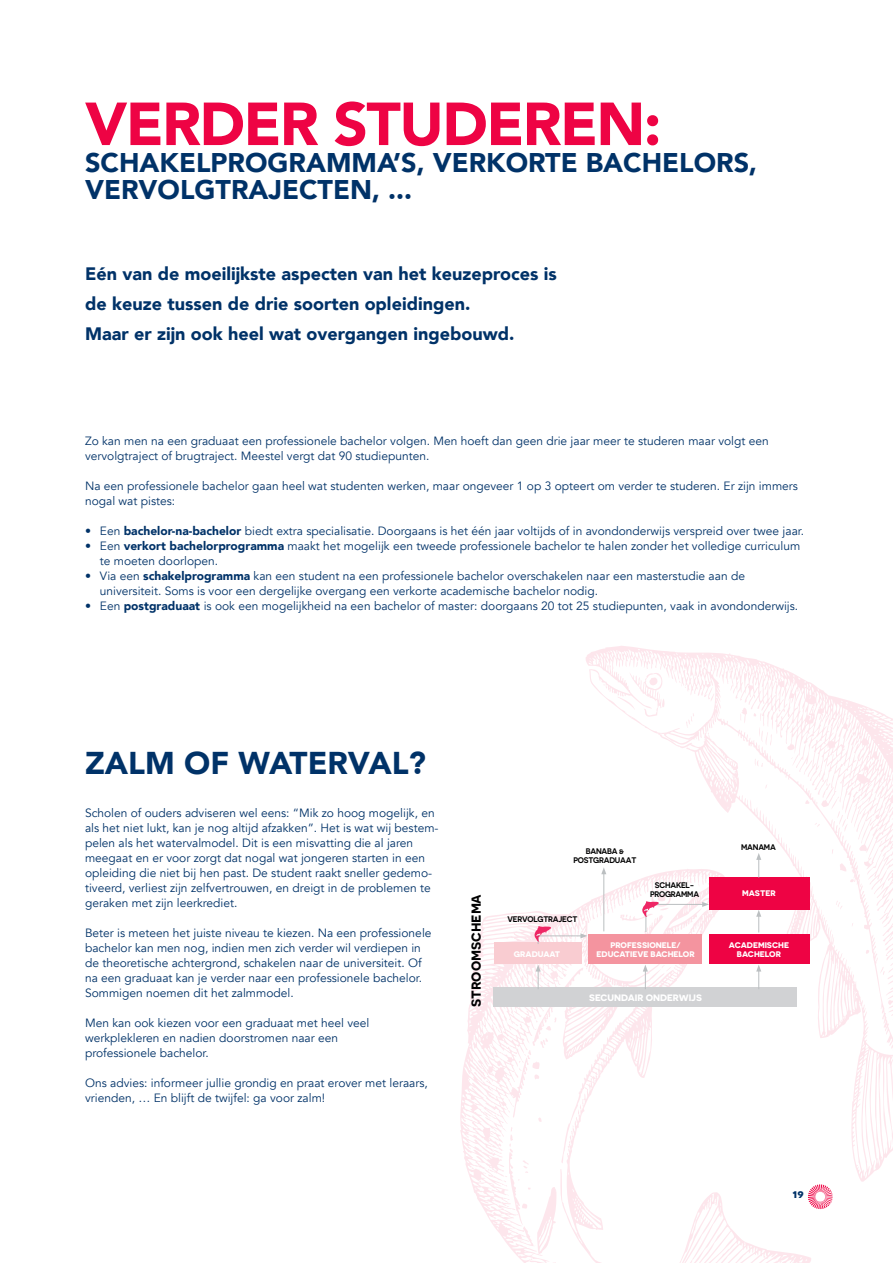
<style>
.page{position:relative;width:893px;height:1263px;background:#fff}
.page>*{position:absolute;margin:0;border:0;box-sizing:border-box;transform-origin:0 0}
.UCLL_-_HOOFDTITEL_-_roze{font:900 60px "Avenir";letter-spacing:-.025em;color:#ee0344}
.t1{font:900 31.5px "Avenir";color:#003268}
.UCLL_-_HOOFDTITEL_-_roze-2{font:900 27px/27px "Avenir";color:#003268}
.Introductietekst{font:900 18px/30px "Avenir";color:#003268}
.t2{font:600 16.35px "Novecentosanswide";color:#000001;scale:.95 1}
.t3{font:12px/15px "Avenir";color:#003268}
.t4{font:700 12px "Novecentosanswide";color:#003268}
.t5{font:700 9.3px "Novecentosanswide";color:#fff}
.t6{font:700 8.1px/9.8px "Novecentosanswide";color:#fff;text-align:center}
.t7{font:600 8.1px/9.3px "Novecentosanswide";letter-spacing:-.03em;color:#000001;text-align:center;scale:.95 1}
.s1{font-weight:900}
</style>
<div class="page">
<svg style="left:812px;top:1184px;width:21px;height:25px"></svg>
<svg style="left:460px;top:904px;width:352px;height:359px"></svg>
<svg style="left:508px;top:1099px;width:6px;height:14px"></svg>
<svg style="left:538px;top:1117px;width:4px;height:6px"></svg>
<svg style="left:503px;top:1127px;width:28px;height:98px"></svg>
<svg style="left:585px;top:646px;width:308px;height:536px"></svg>
<svg style="left:740px;top:708px;width:7px;height:15px"></svg>
<svg style="left:708px;top:732px;width:2px;height:6px"></svg>
<svg style="left:753px;top:713px;width:19px;height:33px"></svg>
<svg style="left:791px;top:744px;width:57px;height:88px"></svg>
<svg style="left:707px;top:687px;width:7px;height:15px"></svg>
<svg style="left:617px;top:661px;width:49px;height:58px"></svg>
<svg style="left:686px;top:713px;width:9px;height:15px"></svg>
<svg style="left:839px;top:863px;width:7px;height:9px"></svg>
<hr style="left:604px;top:872px;width:1px;height:59px;background:#bbbfc1">
<svg style="left:601px;top:867px;width:5px;height:7px"></svg>
<div style="left:494px;top:942px;width:87px;height:22px;background:#f9ccd1"></div>
<div style="left:588px;top:934px;width:114px;height:30px;background:#f4949f"></div>
<div style="left:709px;top:934px;width:100px;height:30px;background:#ee0344"></div>
<div style="left:709px;top:877px;width:100px;height:33px;background:#ee0344"></div>
<div style="left:493px;top:987px;width:304px;height:20px;background:#d1d2d4"></div>
<svg style="left:756px;top:964px;width:5px;height:25px"></svg>
<svg style="left:619px;top:893px;width:90px;height:96px"></svg>
<svg style="left:756px;top:910px;width:5px;height:22px"></svg>
<svg style="left:756px;top:853px;width:5px;height:24px"></svg>
<svg style="left:509px;top:926px;width:79px;height:153px"></svg>
<p class="UCLL_-_HOOFDTITEL_-_roze" style="left:85px;top:73px;width:578px">VERDER STUDEREN:</p>
<p class="UCLL_-_HOOFDTITEL_-_roze-2" style="left:85px;top:148px;width:674px">SCHAKELPROGRAMMA’S, VERKORTE BACHELORS,<br>VERVOLGTRAJECTEN, ...</p>
<p class="Introductietekst" style="left:85px;top:258px;width:473px">Eén van de moeilijkste aspecten van het keuzeproces is de keuze tussen de drie soorten opleidingen.<br>Maar er zijn ook heel wat overgangen ingebouwd.</p>
<p class="t3" style="left:85px;top:434px;width:685px">Zo kan men na een graduaat een professionele bachelor volgen. Men hoeft dan geen drie jaar meer te studeren maar volgt een vervolgtraject of brugtraject. Meestel vergt dat 90 studiepunten.</p>
<p class="t3" style="left:85px;top:479px;width:714px">Na een professionele bachelor gaan heel wat studenten werken, maar ongeveer 1 op 3 opteert om verder te studeren. Er zijn immers nogal wat pistes:</p>
<p class="t3" style="left:85px;top:524px;width:721px">• Een <span class="s1">bachelor-na-bachelor</span> biedt extra specialisatie. Doorgaans is het één jaar voltijds of in avondonderwijs verspreid over twee jaar.</p>
<p class="t3" style="left:100px;top:539px;width:702px;text-indent:-15px">• Een <span class="s1">verkort bachelorprogramma</span> maakt het mogelijk een tweede professionele bachelor te halen zonder het volledige curriculum te moeten doorlopen.</p>
<p class="t3" style="left:100px;top:569px;width:647px;text-indent:-15px">• Via een <span class="s1">schakelprogramma</span> kan een student na een professionele bachelor overschakelen naar een masterstudie aan de universiteit. Soms is voor een dergelijke overgang een verkorte academische bachelor nodig.</p>
<p class="t3" style="left:85px;top:599px;width:715px">• Een <span class="s1">postgraduaat</span> is ook een mogelijkheid na een bachelor of master: doorgaans 20 tot 25 studiepunten, vaak in avondonderwijs.</p>
<p class="t1" style="left:85px;top:736px;width:343px">ZALM OF WATERVAL?</p>
<p class="t3" style="left:85px;top:806px;width:355px">Scholen of ouders adviseren wel eens: “Mik zo hoog mogelijk, en als het niet lukt, kan je nog altijd afzakken”. Het is wat wij bestem&shy;pelen als het watervalmodel. Dit is een misvatting die al jaren meegaat en er voor zorgt dat nogal wat jongeren starten in een opleiding die niet bij hen past. De student raakt sneller gedemo&shy;tiveerd, verliest zijn zelfvertrouwen, en dreigt in de problemen te geraken met zijn leerkrediet.</p>
<p class="t3" style="left:85px;top:926px;width:348px">Beter is meteen het juiste niveau te kiezen. Na een professionele bachelor kan men nog, indien men zich verder wil verdiepen in de theoretische achtergrond, schakelen naar de universiteit. Of na een graduaat kan je verder naar een professionele bachelor.<br>Sommigen noemen dit het zalmmodel.</p>
<p class="t3" style="left:85px;top:1016px;width:286px">Men kan ook kiezen voor een graduaat met heel veel werkplekleren en nadien doorstromen naar een professionele bachelor.</p>
<p class="t3" style="left:85px;top:1076px;width:344px">Ons advies: informeer jullie grondig en praat erover met leraars, vrienden, … En blijft de twijfel: ga voor zalm!</p>
<p class="t2" style="left:465px;top:1007px;width:120px;rotate:-90deg">stroomschema</p>
<p class="t7" style="left:573px;top:846px;width:68px">BANABA &amp;<br>POSTGRADUAAT</p>
<p class="t7" style="left:508px;top:915px;width:75px">VERVOLGTRAJECT</p>
<p class="t7" style="left:650px;top:880px;width:53px">SCHAKEL-<br>PROGRAMMA</p>
<p class="t6" style="left:514px;top:949px;width:48px">GRADUAAT</p>
<p class="t6" style="left:596px;top:940px;width:100px">PROFESSIONELE/<br>EDUCATIEVE BACHELOR</p>
<p class="t5" style="left:589px;top:992px;width:114px">SECUNDAIR ONDERWIJS</p>
<p class="t7" style="left:741px;top:842px;width:38px">MANAMA</p>
<p class="t6" style="left:742px;top:888px;width:35px">MASTER</p>
<p class="t6" style="left:729px;top:940px;width:62px">ACADEMISCHE<br>BACHELOR</p>
<p class="t4" style="left:793px;top:1186px;width:13px">19</p>
</div>
